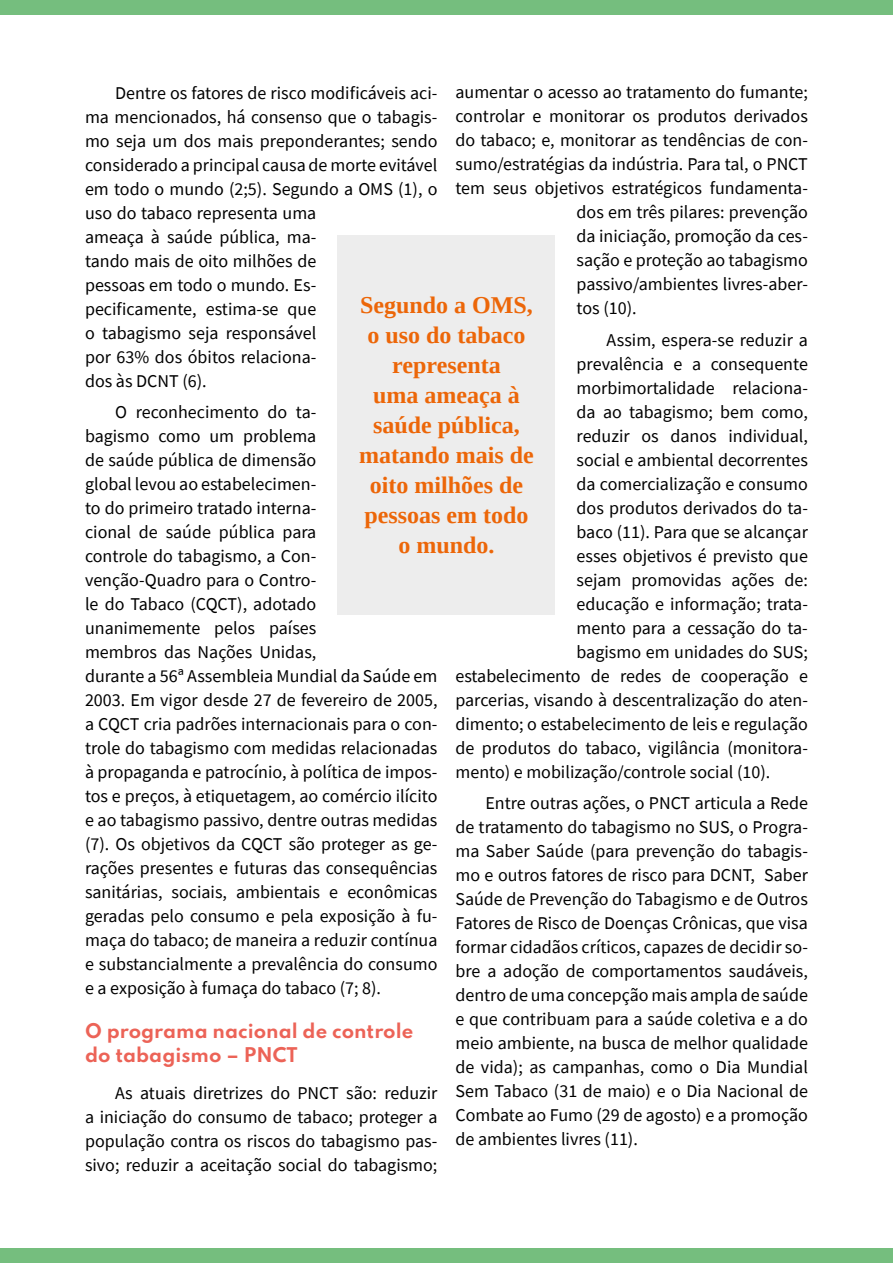
<style>
.page{position:relative;width:893px;height:1263px;background:#fff}
.page>*{position:absolute;margin:0;border:0;box-sizing:border-box;transform-origin:0 0}
.t1{font:700 24px/30px "Liberation Serif";color:#ec6608;text-align:center}
.t2{font:18px/24px "Source Sans Pro";color:#000}
.t3{font:700 18px/24px "Spartan";color:#ec6357}
</style>
<div class="page">
<div style="left:0;top:1248px;width:893px;height:15px;background:#75be7e"></div>
<div style="left:0;top:0;width:893px;height:15px;background:#75be7e"></div>
<div style="left:338px;top:235px;width:217px;height:379px;background:#ededed"></div>
<p class="t2" style="left:85px;top:80px;width:354px;text-indent:30px">Dentre os fatores de risco modificáveis aci&shy;ma mencionados, há consenso que o tabagis&shy;mo seja um dos mais preponderantes; sendo considerado a principal causa de morte evitável em todo o mundo (2;5). Segundo a OMS (1), o uso do tabaco representa uma<br>ameaça à saúde pública, ma-<br>tando mais de oito milhões de<br>pessoas em todo o mundo. Es-<br>pecificamente, estima-se que<br>o tabagismo seja responsável<br>por 63% dos óbitos relaciona-<br>dos às DCNT (6).</p>
<p class="t2" style="left:85px;top:400px;width:354px;text-indent:30px">O reconhecimento do ta-<br>bagismo como um problema<br>de saúde pública de dimensão<br>global levou ao estabelecimen-<br>to do primeiro tratado interna-<br>cional de saúde pública para<br>controle do tabagismo, a Con-<br>venção-Quadro para o Contro-<br>le do Tabaco (CQCT), adotado<br>unanimemente pelos países<br>membros das Nações Unidas,<br>durante a 56ª Assembleia Mundial da Saúde em 2003. Em vigor desde 27 de fevereiro de 2005, a CQCT cria padrões internacionais para o con&shy;trole do tabagismo com medidas relacionadas à propaganda e patrocínio, à política de impos&shy;tos e preços, à etiquetagem, ao comércio ilícito e ao tabagismo passivo, dentre outras medidas (7). Os objetivos da CQCT são proteger as ge&shy;rações presentes e futuras das consequências sanitárias, sociais, ambientais e econômicas geradas pelo consumo e pela exposição à fu&shy;maça do tabaco; de maneira a reduzir contínua e substancialmente a prevalência do consumo e a exposição à fumaça do tabaco (7; 8).</p>
<p class="t3" style="left:85px;top:1018px;width:330px">O programa nacional de controle do tabagismo – PNCT</p>
<p class="t2" style="left:85px;top:1081px;width:354px;text-align:justify;text-indent:30px">As atuais diretrizes do PNCT são: reduzir a iniciação do consumo de tabaco; proteger a população contra os riscos do tabagismo pas&shy;sivo; reduzir a aceitação social do tabagismo;</p>
<p class="t2" style="left:455px;top:80px;width:354px">aumentar o acesso ao tratamento do fumante;</p>
<p class="t2" style="left:455px;top:104px;width:354px">controlar e monitorar os produtos derivados</p>
<p class="t2" style="left:455px;top:128px;width:354px">do tabaco; e, monitorar as tendências de con-</p>
<p class="t2" style="left:455px;top:152px;width:354px">sumo/estratégias da indústria. Para tal, o PNCT</p>
<p class="t2" style="left:455px;top:176px;width:354px">tem seus objetivos estratégicos fundamenta-</p>
<p class="t2" style="left:577px;top:200px;width:233px">dos em três pilares: prevenção</p>
<p class="t2" style="left:577px;top:224px;width:233px">da iniciação, promoção da ces-</p>
<p class="t2" style="left:577px;top:248px;width:233px">sação e proteção ao tabagismo</p>
<p class="t2" style="left:577px;top:272px;width:233px">passivo/ambientes livres-aber-</p>
<p class="t2" style="left:577px;top:296px;width:62px">tos (10).</p>
<p class="t2" style="left:607px;top:328px;width:203px">Assim, espera-se reduzir a</p>
<p class="t2" style="left:577px;top:352px;width:233px">prevalência e a consequente</p>
<p class="t2" style="left:577px;top:376px;width:233px">morbimortalidade relaciona-</p>
<p class="t2" style="left:577px;top:400px;width:233px">da ao tabagismo; bem como,</p>
<p class="t2" style="left:577px;top:424px;width:233px">reduzir os danos individual,</p>
<p class="t2" style="left:577px;top:448px;width:233px">social e ambiental decorrentes</p>
<p class="t2" style="left:577px;top:472px;width:233px">da comercialização e consumo</p>
<p class="t2" style="left:577px;top:496px;width:233px">dos produtos derivados do ta-</p>
<p class="t2" style="left:577px;top:520px;width:233px">baco (11). Para que se alcançar</p>
<p class="t2" style="left:577px;top:544px;width:233px">esses objetivos é previsto que</p>
<p class="t2" style="left:577px;top:568px;width:233px">sejam promovidas ações de:</p>
<p class="t2" style="left:577px;top:592px;width:233px">educação e informação; trata-</p>
<p class="t2" style="left:577px;top:616px;width:233px">mento para a cessação do ta-</p>
<p class="t2" style="left:577px;top:640px;width:233px">bagismo em unidades do SUS;</p>
<p class="t2" style="left:455px;top:664px;width:354px">estabelecimento de redes de cooperação e</p>
<p class="t2" style="left:455px;top:688px;width:354px">parcerias, visando à descentralização do aten-</p>
<p class="t2" style="left:455px;top:712px;width:354px">dimento; o estabelecimento de leis e regulação</p>
<p class="t2" style="left:455px;top:736px;width:354px">de produtos do tabaco, vigilância (monitora-</p>
<p class="t2" style="left:455px;top:760px;width:316px">mento) e mobilização/controle social (10).</p>
<p class="t2" style="left:455px;top:791px;width:354px;text-align:justify;text-indent:30px">Entre outras ações, o PNCT articula a Rede de tratamento do tabagismo no SUS, o Progra&shy;ma Saber Saúde (para prevenção do tabagis&shy;mo e outros fatores de risco para DCNT, Saber Saúde de Prevenção do Tabagismo e de Outros Fatores de Risco de Doenças Crônicas, que visa formar cidadãos críticos, capazes de decidir so&shy;bre a adoção de comportamentos saudáveis, dentro de uma concepção mais ampla de saúde e que contribuam para a saúde coletiva e a do meio ambiente, na busca de melhor qualidade de vida); as campanhas, como o Dia Mundial Sem Tabaco (31 de maio) e o Dia Nacional de Combate ao Fumo (29 de agosto) e a promoção de ambientes livres (11).</p>
<h1 class="t1" style="left:359px;top:289px;width:176px">Segundo a OMS, o uso do tabaco representa<br>uma ameaça à saúde pública, matando mais de oito milhões de pessoas em todo o mundo.</h1>
</div>
